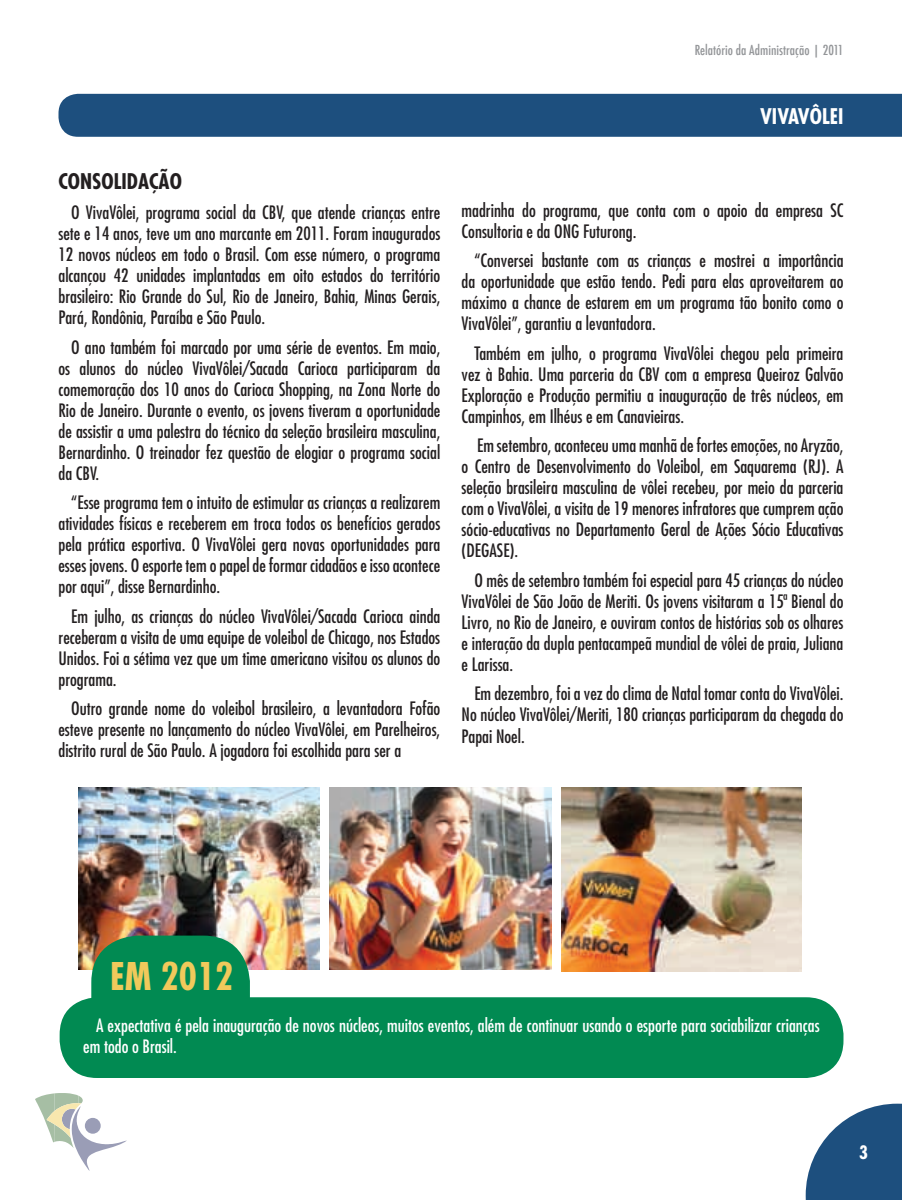
<style>
.page{position:relative;width:902px;height:1200px;background:#fff}
.page>*{position:absolute;margin:0;border:0;box-sizing:border-box;transform-origin:0 0}
.t1{font:700 condensed 37.2px "Futura Std";color:#f1c95b}
.t2{font:700 condensed 21px "Futura Std";color:#231f20}
.t3{font:700 condensed 21px "Futura Std";color:#fff}
.t4{font:condensed 18px/21px "Futura Std";color:#231f20;text-align:justify}
.t5{font:condensed 18px/21.6px "Futura Std";color:#fff}
.t6{font:700 condensed 18px "Futura Std";color:#fff}
.t7{font:500 condensed 13.5px "Futura";color:#939598}
</style>
<div class="page">
<svg style="left:35px;top:1093px;width:92px;height:77px"></svg>
<div style="left:58px;top:94px;width:844px;height:43px;background:#1d4f7e"></div>
<img style="left:330px;top:788px;width:221px;height:181px">
<img style="left:561px;top:788px;width:241px;height:183px">
<img style="left:79px;top:788px;width:240px;height:181px">
<div style="left:91px;top:935px;width:159px;height:122px;background:#018a52;border-radius:47px"></div>
<div style="left:60px;top:997px;width:783px;height:81px;background:#018a52;border-radius:38px"></div>
<svg style="left:806px;top:1103px;width:96px;height:97px"></svg>
<p class="t2" style="left:58px;top:169px;width:125px">CONSOLIDAÇÃO</p>
<p class="t4" style="left:58px;top:202px;width:383px;text-indent:13px">O VivaVôlei, programa social da CBV, que atende crianças entre sete e 14 anos, teve um ano marcante em 2011. Foram inaugurados 12 novos núcleos em todo o Brasil. Com esse número, o programa alcançou 42 unidades implantadas em oito estados do território brasileiro: Rio Grande do Sul, Rio de Janeiro, Bahia, Minas Gerais, Pará, Rondônia, Paraíba e São Paulo.</p>
<p class="t4" style="left:58px;top:336px;width:383px;text-indent:13px">O ano também foi marcado por uma série de eventos. Em maio, os alunos do núcleo VivaVôlei/Sacada Carioca participaram da comemoração dos 10 anos do Carioca Shopping, na Zona Norte do Rio de Janeiro. Durante o evento, os jovens tiveram a oportunidade de assistir a uma palestra do técnico da seleção brasileira masculina, Bernardinho. O treinador fez questão de elogiar o programa social da CBV.</p>
<p class="t4" style="left:58px;top:492px;width:383px;text-indent:13px">“Esse programa tem o intuito de estimular as crianças a realizarem atividades físicas e receberem em troca todos os benefícios gerados pela prática esportiva. O VivaVôlei gera novas oportunidades para esses jovens. O esporte tem o papel de formar cidadãos e isso acontece por aqui”, disse Bernardinho.</p>
<p class="t4" style="left:58px;top:605px;width:383px;text-indent:13px">Em julho, as crianças do núcleo VivaVôlei/Sacada Carioca ainda receberam a visita de uma equipe de voleibol de Chicago, nos Estados Unidos. Foi a sétima vez que um time americano visitou os alunos do programa.</p>
<p class="t4" style="left:58px;top:698px;width:383px;text-indent:13px">Outro grande nome do voleibol brasileiro, a levantadora Fofão esteve presente no lançamento do núcleo VivaVôlei, em Parelheiros, distrito rural de São Paulo. A jogadora foi escolhida para ser a</p>
<p class="t7" style="left:695px;top:41px;width:150px">Relatório da Administração | 2011</p>
<p class="t3" style="left:760px;top:104px;width:85px">VIVAVÔLEI</p>
<p class="t4" style="left:462px;top:199px;width:383px">madrinha do programa, que conta com o apoio da empresa SC<br>Consultoria e da ONG Futurong.</p>
<p class="t4" style="left:462px;top:250px;width:383px;text-indent:13px">“Conversei bastante com as crianças e mostrei a importância da oportunidade que estão tendo. Pedi para elas aproveitarem ao máximo a chance de estarem em um programa tão bonito como o VivaVôlei”, garantiu a levantadora.</p>
<p class="t4" style="left:462px;top:342px;width:383px;text-indent:13px">Também em julho, o programa VivaVôlei chegou pela primeira vez à Bahia. Uma parceria da CBV com a empresa Queiroz Galvão Exploração e Produção permitiu a inauguração de três núcleos, em Campinhos, em Ilhéus e em Canavieiras.</p>
<p class="t4" style="left:462px;top:435px;width:383px;text-indent:16px">Em setembro, aconteceu uma manhã de fortes emoções, no Aryzão, o Centro de Desenvolvimento do Voleibol, em Saquarema (RJ). A seleção brasileira masculina de vôlei recebeu, por meio da parceria com o VivaVôlei, a visita de 19 menores infratores que cumprem ação sócio-educativas no Departamento Geral de Ações Sócio Educativas (DEGASE).</p>
<p class="t4" style="left:462px;top:569px;width:383px;text-indent:13px">O mês de setembro também foi especial para 45 crianças do núcleo VivaVôlei de São João de Meriti. Os jovens visitaram a 15ª Bienal do Livro, no Rio de Janeiro, e ouviram contos de histórias sob os olhares e interação da dupla pentacampeã mundial de vôlei de praia, Juliana e Larissa.</p>
<p class="t4" style="left:462px;top:683px;width:383px;text-indent:13px">Em dezembro, foi a vez do clima de Natal tomar conta do VivaVôlei.<br>No núcleo VivaVôlei/Meriti, 180 crianças participaram da chegada do Papai Noel.</p>
<h1 class="t1" style="left:110px;top:953px;width:125px">EM 2012</h1>
<p class="t5" style="left:83px;top:1014px;width:738px;text-indent:13px">A expectativa é pela inauguração de novos núcleos, muitos eventos, além de continuar usando o esporte para sociabilizar crianças em todo o Brasil.</p>
<p class="t6" style="left:859px;top:1141px;width:10px">3</p>
</div>
